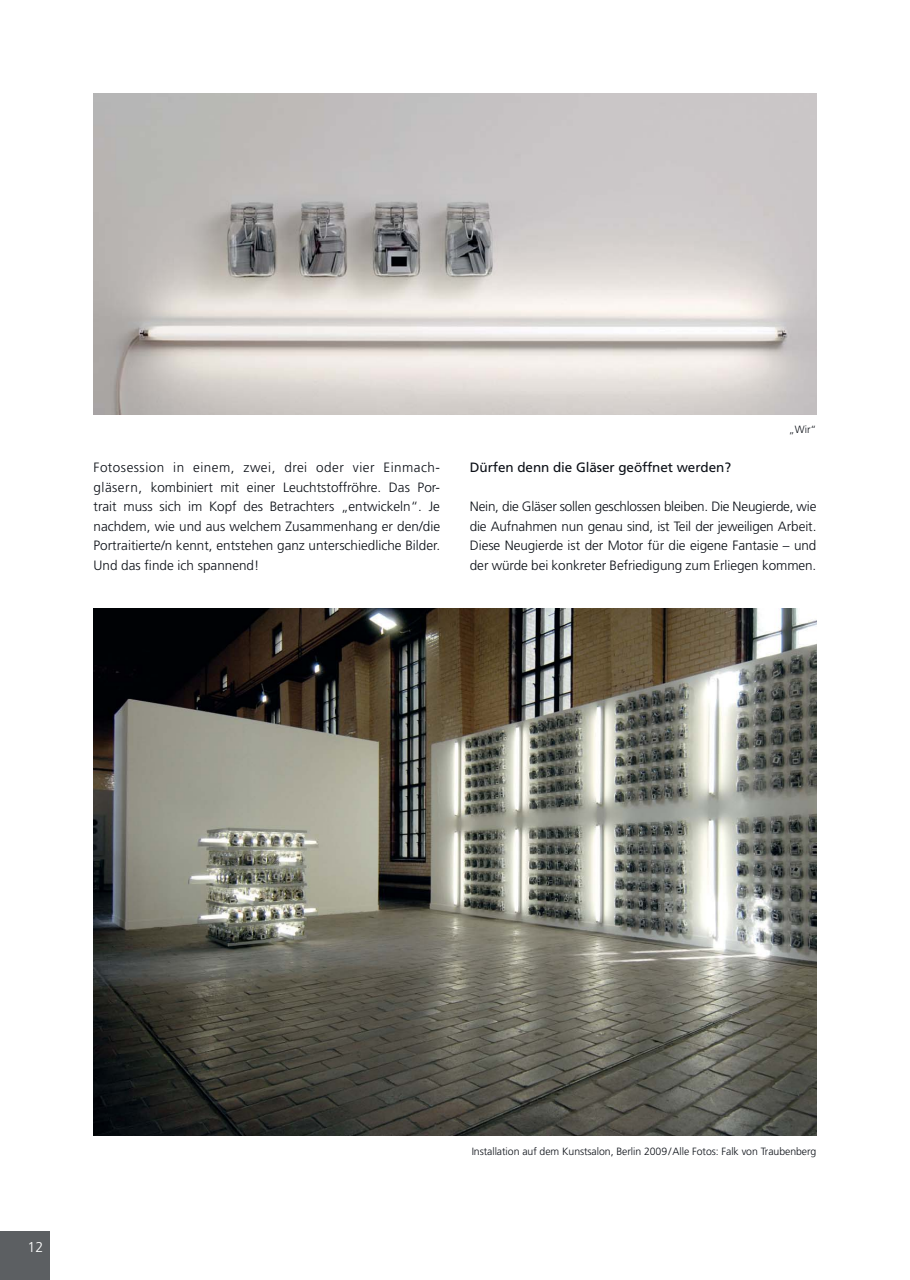
<style>
.page{position:relative;width:910px;height:1280px;background:#fff}
.page>*{position:absolute;margin:0;border:0;box-sizing:border-box;transform-origin:0 0}
.t1{font:300 14.25px "Frutiger LT Std";color:#fff}
.t2{font:300 13.5px/19.5px "Frutiger LT Std";color:#0b0f16;text-align:justify}
.t3{font:13.5px "Frutiger LT Std";letter-spacing:-.005em;color:#0b0f16}
.t4{font:300 10.5px "Frutiger LT Std";letter-spacing:-.005em;color:#0b0f16}
</style>
<div class="page">
<div style="left:0;top:1231px;width:50px;height:49px;background:#5c5f62"></div>
<img style="left:94px;top:609px;width:722px;height:526px">
<img style="left:94px;top:94px;width:722px;height:321px">
<p class="t2" style="left:94px;top:458px;width:348px">Fotosession in einem, zwei, drei oder vier Einmach&shy;gläsern, kombiniert mit einer Leuchtstoffröhre. Das Por&shy;trait muss sich im Kopf des Betrachters „entwickeln“. Je nachdem, wie und aus welchem Zusammenhang er den/die Portraitierte/n kennt, entstehen ganz unterschiedliche Bilder.<br>Und das finde ich spannend!</p>
<p class="t4" style="left:789px;top:423px;width:29px">„Wir“</p>
<p class="t3" style="left:470px;top:459px;width:263px">Dürfen denn die Gläser geöffnet werden?</p>
<p class="t2" style="left:470px;top:497px;width:348px">Nein, die Gläser sollen geschlossen bleiben. Die Neugierde, wie die Aufnahmen nun genau sind, ist Teil der jeweiligen Arbeit.<br>Diese Neugierde ist der Motor für die eigene Fantasie – und der würde bei konkreter Befriedigung zum Erliegen kommen.</p>
<p class="t1" style="left:28px;top:1239px;width:17px">12</p>
<p class="t4" style="left:472px;top:1145px;width:346px">Installation auf dem Kunstsalon, Berlin 2009 / Alle Fotos: Falk von Traubenberg</p>
</div>
